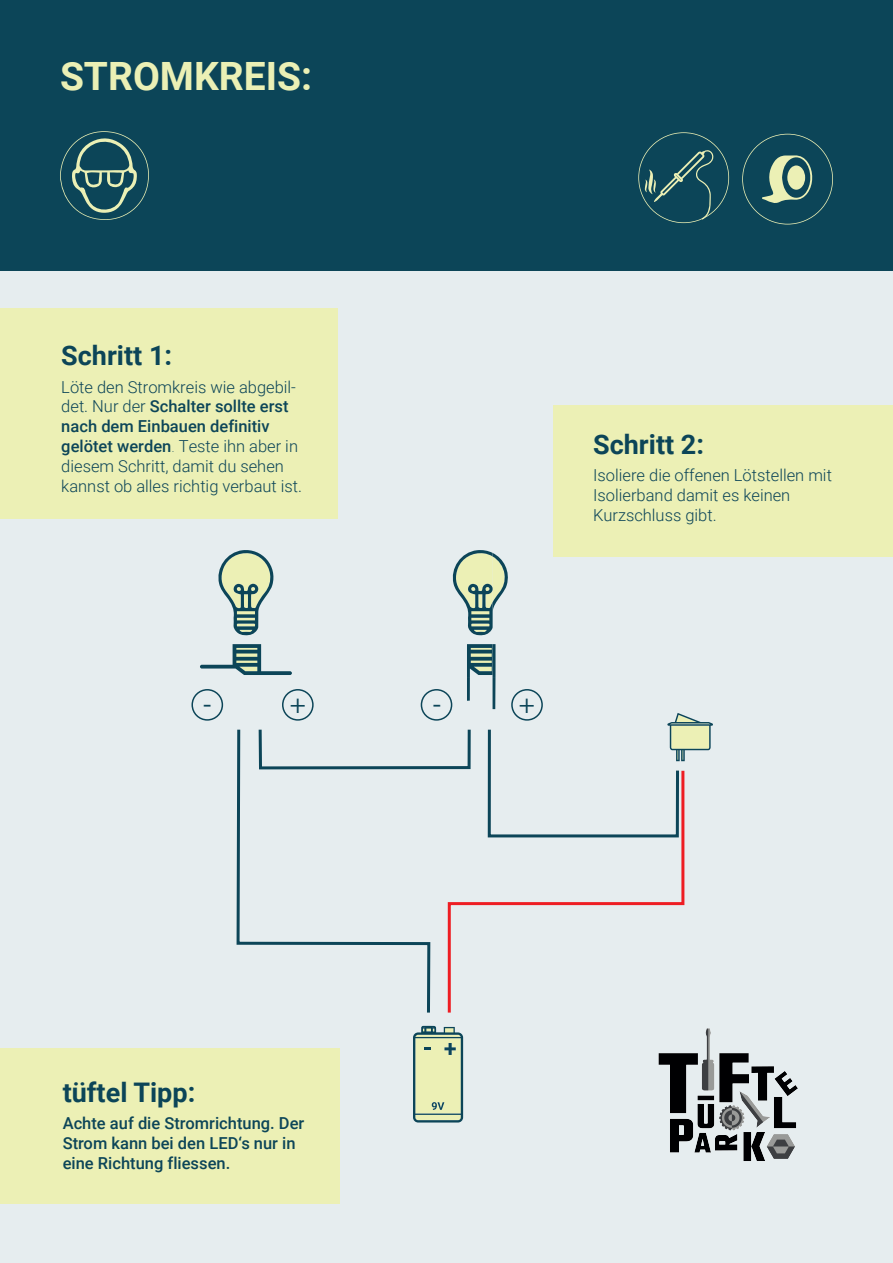
<style>
.page{position:relative;width:893px;height:1263px;background:#fff}
.page>*{position:absolute;margin:0;border:0;box-sizing:border-box;transform-origin:0 0}
.t1{font:700 39px "Roboto";color:#ebf0b5}
.t2{font:700 27px "Roboto";color:#0c4558}
.t3{font:27px "Myriad Pro";color:#0c4558}
.t4{font:300 16.5px/19.8px "Roboto";color:#0c4558}
.t5{font:500 16.5px/19.8px "Roboto";color:#0c4558}
.s1{font-weight:500}
.s2{font-weight:100}
</style>
<div class="page">
<div style="left:0;top:201px;width:893px;height:1062px;background:#e6edef"></div>
<div style="left:0;top:0;width:893px;height:271px;background:#0c4558"></div>
<div style="left:553px;top:405px;width:340px;height:152px;background:#ecf0b5"></div>
<svg style="left:742px;top:134px;width:91px;height:90px"></svg>
<svg style="left:638px;top:132px;width:91px;height:91px"></svg>
<svg style="left:60px;top:131px;width:89px;height:89px"></svg>
<img style="left:658px;top:1028px;width:140px;height:133px">
<div style="left:0;top:1048px;width:340px;height:155px;background:#ecf0b5"></div>
<div style="left:0;top:308px;width:338px;height:211px;background:#ecf0b5"></div>
<svg style="left:413px;top:1026px;width:50px;height:96px;background:#c0cea6"></svg>
<svg style="left:446px;top:769px;width:239px;height:244px"></svg>
<svg style="left:486px;top:713px;width:227px;height:126px"></svg>
<svg style="left:236px;top:729px;width:196px;height:284px"></svg>
<div style="left:259px;top:728px;width:212px;height:41px;border:3px solid #0c4558"></div>
<div style="left:282px;top:689px;width:32px;height:32px;border:2px solid #0c4558;border-radius:50%"></div>
<div style="left:191px;top:689px;width:32px;height:32px;border:2px solid #0c4558;border-radius:50%"></div>
<div style="left:511px;top:689px;width:32px;height:32px;border:2px solid #0c4558;border-radius:50%"></div>
<div style="left:421px;top:689px;width:31px;height:32px;border:2px solid #0c4558;border-radius:50%"></div>
<svg style="left:218px;top:550px;width:56px;height:85px"></svg>
<svg style="left:200px;top:644px;width:92px;height:31px"></svg>
<svg style="left:452px;top:550px;width:56px;height:85px"></svg>
<hr style="left:493px;top:677px;width:2px;height:32px;background:#0c4558">
<hr style="left:467px;top:677px;width:3px;height:24px;background:#0c4558">
<svg style="left:467px;top:644px;width:28px;height:33px"></svg>
<h1 class="t1" style="left:60px;top:49px;width:254px">STROMKREIS:</h1>
<h2 class="t2" style="left:61px;top:337px;width:112px">Schritt 1:</h2>
<p class="t4" style="left:61px;top:376px;width:242px">Löte den Stromkreis wie abgebil&shy;det. Nur der <span class="s1">Schalter sollte erst nach dem Einbauen definitiv gelötet werden</span><span class="s2">.</span> Teste ihn aber in diesem Schritt, damit du sehen kannst ob alles richtig verbaut ist.</p>
<h2 class="t2" style="left:593px;top:425px;width:112px">Schritt 2:</h2>
<p class="t4" style="left:593px;top:465px;width:240px">Isoliere die offenen Lötstellen mit<br>Isolierband damit es keinen<br>Kurzschluss gibt.</p>
<h2 class="t3" style="left:203px;top:687px;width:10px">-</h2>
<h2 class="t3" style="left:290px;top:687px;width:18px">+</h2>
<h2 class="t3" style="left:433px;top:687px;width:10px">-</h2>
<h2 class="t3" style="left:519px;top:687px;width:18px">+</h2>
<h2 class="t2" style="left:63px;top:1074px;width:134px">tüftel Tipp:</h2>
<p class="t5" style="left:63px;top:1113px;width:243px">Achte auf die Stromrichtung. Der<br>Strom kann bei den LED‘s nur in eine Richtung fliessen.</p>
</div>
